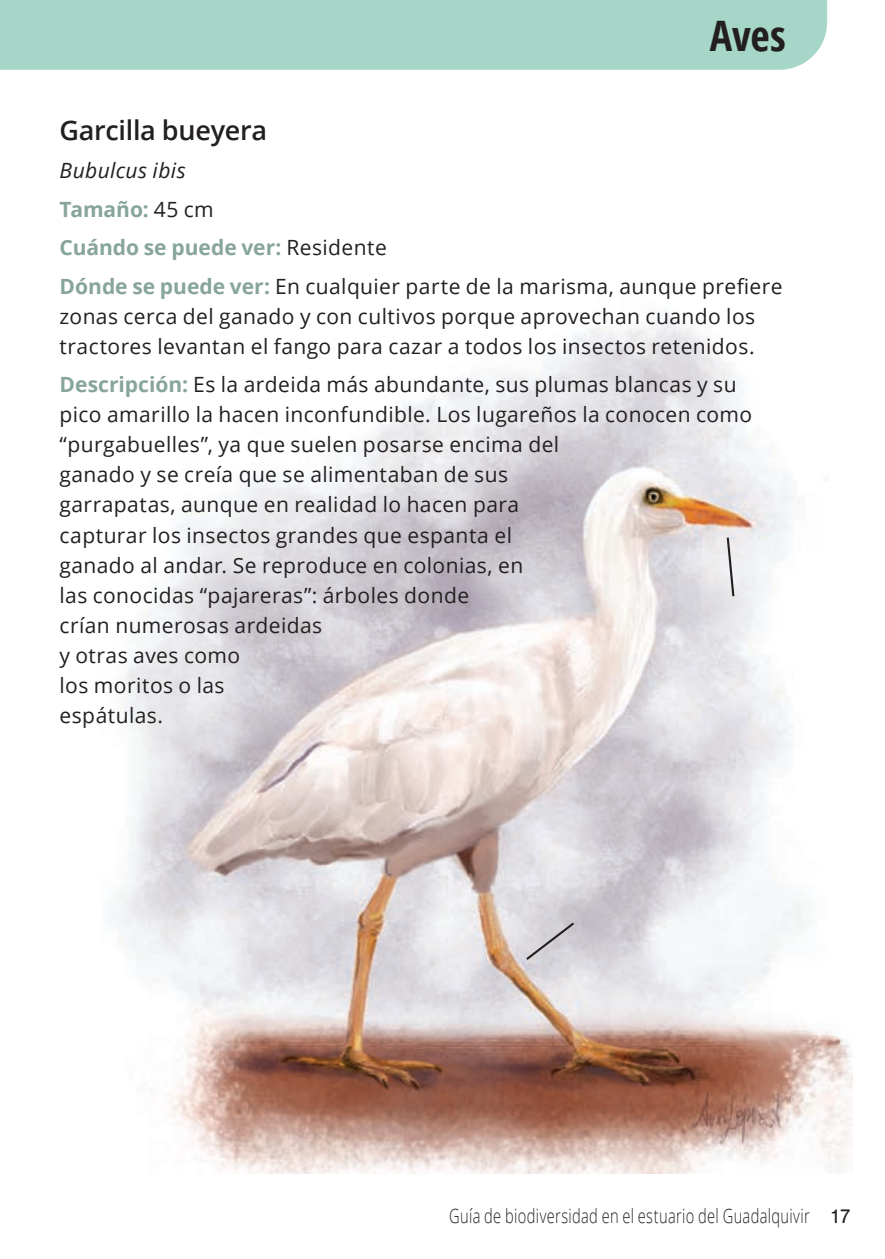
<style>
.page{position:relative;width:885px;height:1259px;background:#fff}
.page>*{position:absolute;margin:0;border:0;box-sizing:border-box;transform-origin:0 0}
.t1{font:700 condensed 42px "Open Sans";color:#231f20}
.t2{font:600 27px "Open Sans";letter-spacing:-.01em;color:#231f20}
.t3{font:21px/30px "Open Sans";letter-spacing:.02em;color:#231f20}
.t4{font:300 19.5px "Open Sans";letter-spacing:.025em;color:#231f20;scale:.75 1}
.s1{font-style:italic}
.s2{font-weight:700;color:#87a59a}
.s3{font-family:"AG Book Rounded";font-weight:400}
</style>
<div class="page">
<img style="left:113px;top:313px;width:739px;height:861px">
<div style="left:0;top:0;width:827px;height:70px;background:#a6d6c8"></div>
<svg style="left:725px;top:535px;width:10px;height:63px"></svg>
<svg style="left:524px;top:920px;width:52px;height:42px;background:#cac7cd"></svg>
<h1 class="t1" style="left:709px;top:7px;width:78px">Aves</h1>
<p class="t2" style="left:60px;top:111px;width:209px">Garcilla bueyera</p>
<p class="t3" style="left:60px;top:151px;width:724px;line-height:38.4px"><span class="s1">Bubulcus ibis<br></span><span class="s2">Tamaño:</span> 45 cm<br><span class="s2">Cuándo se puede ver:</span> Residente<br><span class="s2">Dónde se puede ver:</span> En cualquier parte de la marisma, aunque prefiere</p>
<p class="t3" style="left:60px;top:301px;width:697px">zonas cerca del ganado y con cultivos porque aprovechan cuando los tractores levantan el fango para cazar a todos los insectos retenidos.</p>
<p class="t3" style="left:60px;top:369px;width:694px"><span class="s2">Descripción:</span> Es la ardeida más abundante, sus plumas blancas y su pico amarillo la hacen inconfundible. Los lugareños la conocen como “purgabuelles”, ya que suelen posarse encima del<br>ganado y se creía que se alimentaban de sus<br>garrapatas, aunque en realidad lo hacen para<br>capturar los insectos grandes que espanta el<br>ganado al andar. Se reproduce en colonias, en<br>las conocidas “pajareras”: árboles donde<br>crían numerosas ardeidas<br>y otras aves como<br>los moritos o las<br>espátulas.</p>
<p class="t4" style="left:449px;top:1202px;width:537px">Guía de biodiversidad en el estuario del Guadalquivir <span class="s3">17</span></p>
</div>
